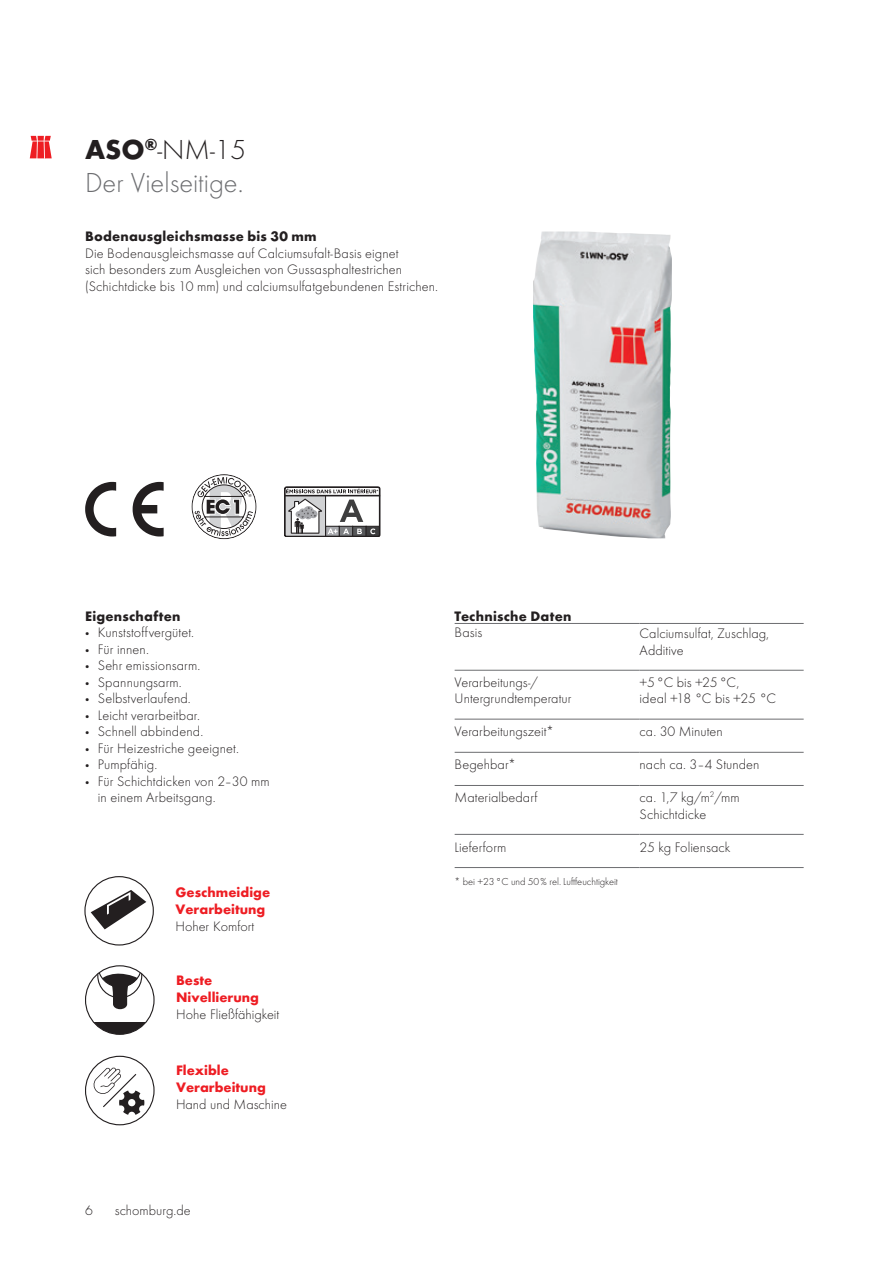
<style>
.page{position:relative;width:893px;height:1263px;background:#fff}
.page>*{position:absolute;margin:0;border:0;box-sizing:border-box;transform-origin:0 0}
.t1{font:300 28.5px/33px "Futura TOT";color:#6c6d70}
.t2{font:300 14.25px/16.5px "Futura TOT";letter-spacing:.005em;color:#231f20}
.t3{font:700 14.25px/17.1px "Futura TOT";color:#ee1d23}
.t4{font:700 14.25px "Futura TOT";letter-spacing:.015em;color:#231f20}
.t5{font:300 10.5px "Futura TOT";letter-spacing:-.005em;color:#231f20}
.s1{font-weight:700;color:#231f20}
.s2{color:#231f20}
.s3{font-weight:700}
</style>
<div class="page">
<div style="left:85px;top:1056px;width:69px;height:69px;border:1px solid #231f20;border-radius:50%"></div>
<svg style="left:93px;top:1067px;width:51px;height:48px"></svg>
<svg style="left:97px;top:966px;width:46px;height:43px"></svg>
<svg style="left:92px;top:1022px;width:55px;height:12px"></svg>
<div style="left:85px;top:965px;width:69px;height:70px;border:1px solid #231f20;border-radius:50%"></div>
<hr style="left:455px;top:623px;width:185px;height:1px;background:#6c6d70">
<hr style="left:640px;top:623px;width:164px;height:1px;background:#6c6d70">
<hr style="left:455px;top:670px;width:185px;height:1px;background:#6c6d70">
<hr style="left:640px;top:670px;width:164px;height:1px;background:#6c6d70">
<hr style="left:455px;top:719px;width:185px;height:1px;background:#6c6d70">
<hr style="left:640px;top:719px;width:164px;height:1px;background:#6c6d70">
<hr style="left:455px;top:752px;width:185px;height:1px;background:#6c6d70">
<hr style="left:640px;top:752px;width:164px;height:1px;background:#6c6d70">
<hr style="left:455px;top:785px;width:185px;height:1px;background:#6c6d70">
<hr style="left:640px;top:785px;width:164px;height:1px;background:#6c6d70">
<hr style="left:455px;top:834px;width:185px;height:1px;background:#6c6d70">
<hr style="left:640px;top:834px;width:164px;height:1px;background:#6c6d70">
<hr style="left:455px;top:867px;width:185px;height:1px;background:#6c6d70">
<hr style="left:640px;top:867px;width:164px;height:1px;background:#6c6d70">
<img style="left:533px;top:231px;width:139px;height:307px">
<svg style="left:284px;top:487px;width:96px;height:50px"></svg>
<svg style="left:192px;top:474px;width:64px;height:65px"></svg>
<svg style="left:85px;top:482px;width:31px;height:54px"></svg>
<svg style="left:133px;top:482px;width:31px;height:54px"></svg>
<svg style="left:84px;top:876px;width:70px;height:69px"></svg>
<svg style="left:30px;top:136px;width:22px;height:22px"></svg>
<h1 class="t1" style="left:85px;top:133px;width:163px"><span class="s1">ASO</span><sup>®</sup><span class="s2">-NM-15<br></span>Der Vielseitige.</h1>
<p class="t4" style="left:85px;top:227px;width:233px">Bodenausgleichsmasse bis 30 mm</p>
<p class="t2" style="left:85px;top:245px;width:355px">Die Bodenausgleichsmasse auf Calciumsufalt-Basis eignet<br>sich besonders zum Ausgleichen von Gussasphaltestrichen (Schichtdicke bis 10 mm) und calciumsulfatgebundenen Estrichen.</p>
<p class="t4" style="left:85px;top:607px;width:97px">Eigenschaften</p>
<p class="t2" style="left:85px;top:624px;width:111px"><span class="s3">·</span> Kunststoffvergütet.</p>
<p class="t2" style="left:85px;top:641px;width:65px"><span class="s3">·</span> Für innen.</p>
<p class="t2" style="left:85px;top:657px;width:117px"><span class="s3">·</span> Sehr emissionsarm.</p>
<p class="t2" style="left:85px;top:674px;width:98px"><span class="s3">·</span> Spannungsarm.</p>
<p class="t2" style="left:85px;top:690px;width:107px"><span class="s3">·</span> Selbstverlaufend.</p>
<p class="t2" style="left:85px;top:707px;width:117px"><span class="s3">·</span> Leicht verarbeitbar.</p>
<p class="t2" style="left:85px;top:723px;width:120px"><span class="s3">·</span> Schnell abbindend.</p>
<p class="t2" style="left:85px;top:740px;width:155px"><span class="s3">·</span> Für Heizestriche geeignet.</p>
<p class="t2" style="left:85px;top:756px;width:74px"><span class="s3">·</span> Pumpfähig.</p>
<p class="t2" style="left:85px;top:773px;width:186px"><span class="s3">·</span> Für Schichtdicken von 2–30 mm</p>
<p class="t2" style="left:98px;top:789px;width:119px">in einem Arbeitsgang.</p>
<p class="t3" style="left:176px;top:883px;width:96px">Geschmeidige<br>Verarbeitung</p>
<p class="t2" style="left:176px;top:918px;width:80px">Hoher Komfort</p>
<p class="t3" style="left:176px;top:971px;width:84px">Beste<br>Nivellierung</p>
<p class="t2" style="left:176px;top:1006px;width:105px">Hohe Fließfähigkeit</p>
<p class="t3" style="left:176px;top:1061px;width:91px">Flexible<br>Verarbeitung</p>
<p class="t2" style="left:176px;top:1096px;width:112px">Hand und Maschine</p>
<p class="t2" style="left:85px;top:1202px;width:9px">6</p>
<p class="t2" style="left:115px;top:1202px;width:77px">schomburg.de</p>
<p class="t4" style="left:455px;top:607px;width:118px">Technische Daten</p>
<p class="t2" style="left:455px;top:624px;width:29px">Basis</p>
<p class="t2" style="left:640px;top:625px;width:131px">Calciumsulfat, Zuschlag,<br>Additive</p>
<p class="t2" style="left:455px;top:674px;width:118px">Verarbeitungs-/<br>Untergrundtemperatur</p>
<p class="t2" style="left:640px;top:674px;width:138px">+5°C bis +25°C,<br>ideal +18 °C bis +25 °C</p>
<p class="t2" style="left:455px;top:723px;width:101px">Verarbeitungszeit*</p>
<p class="t2" style="left:640px;top:723px;width:85px">ca. 30 Minuten</p>
<p class="t2" style="left:455px;top:756px;width:63px">Begehbar*</p>
<p class="t2" style="left:640px;top:756px;width:121px">nach ca. 3–4 Stunden</p>
<p class="t2" style="left:455px;top:789px;width:84px">Materialbedarf</p>
<p class="t2" style="left:640px;top:789px;width:101px">ca. 1,7 kg/m<sup>2</sup>/mm<br>Schichtdicke</p>
<p class="t2" style="left:455px;top:839px;width:53px">Lieferform</p>
<p class="t2" style="left:640px;top:839px;width:92px">25 kg Foliensack</p>
<p class="t5" style="left:455px;top:875px;width:165px">* bei +23°C und 50% rel. Luftfeuchtigkeit</p>
</div>
